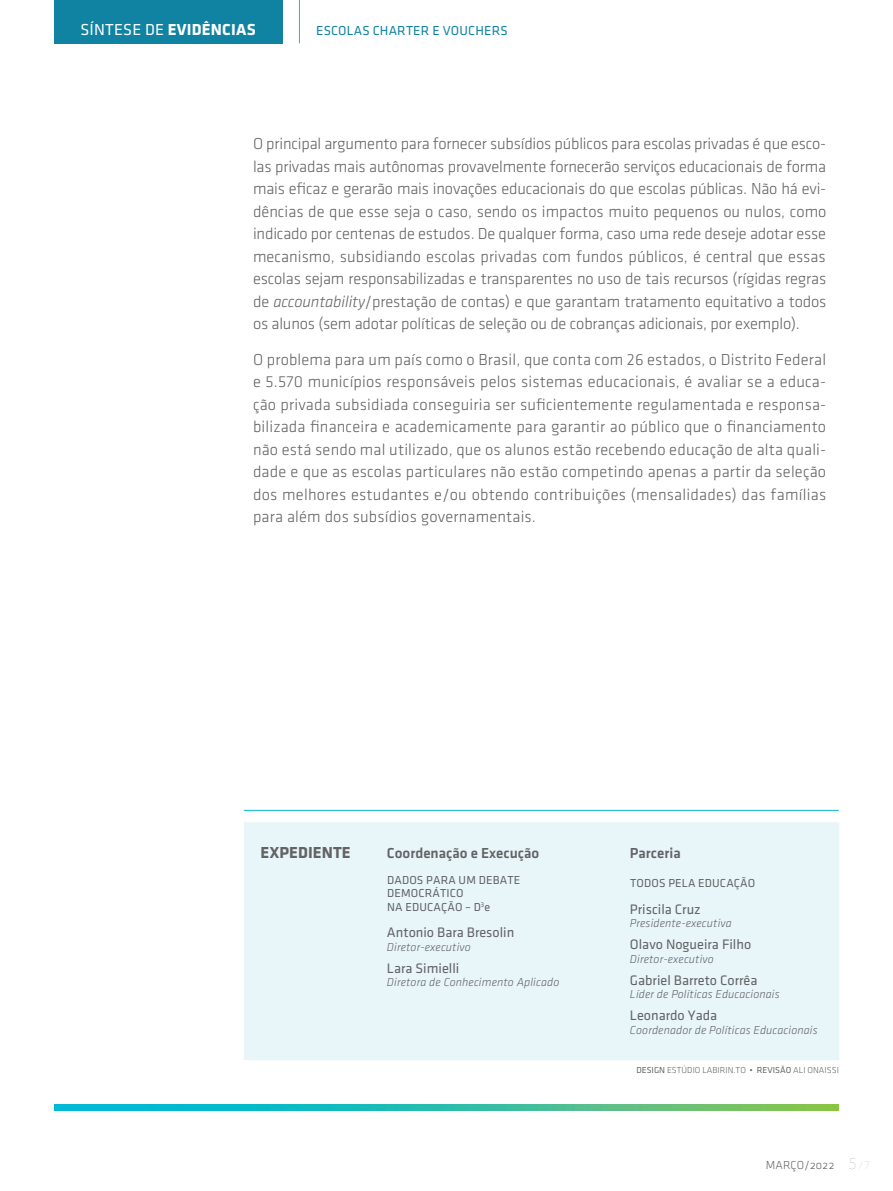
<style>
.page{position:relative;width:893px;height:1191px;background:#fff}
.page>*{position:absolute;margin:0;border:0;box-sizing:border-box;transform-origin:0 0}
.t1{font:300 16.5px/22.5px "Klavika";color:#636366;text-align:justify}
.t2{font:700 16.5px "Klavika";letter-spacing:.015em;color:#fff}
.t3{font:700 16.5px "Klavika";letter-spacing:.005em;color:#636366}
.t4{font:500 15px "Klavika";color:#636366}
.t5{font:14.25px "Klavika";color:#636366}
.t6{font:13.5px "Klavika Regular OSTF";letter-spacing:.015em;color:#0f83a1}
.t7{font:italic 300 12px "Klavika";letter-spacing:.01em;color:#636366}
.t8{font:12px/13.5px "Klavika";letter-spacing:.015em;color:#636366}
.t9{font:12px "Klavika Light OSTF";letter-spacing:.015em;color:#636366}
.t10{font:9px "Klavika Light OSTF";letter-spacing:.005em;color:#636366}
.s1{font-weight:400}
.s2{font-style:italic}
.s3{font-family:"Klavika"}
.s4{font-family:"Lato";font-weight:100;font-size:15px;color:#8a8c8f}
.s5{font-family:"Lato";font-weight:100;font-size:10.5px;color:#8a8c8f}
</style>
<div class="page">
<hr style="left:299px;top:0;width:1px;height:43px;background:#18bbd8">
<div style="left:54px;top:0;width:228px;height:43px;background:#0f83a1"></div>
<svg style="left:54px;top:1104px;width:785px;height:6px;background:#34bda1"></svg>
<div style="left:244px;top:822px;width:595px;height:238px;background:#e8f6f9"></div>
<hr style="left:244px;top:810px;width:595px;height:1px;background:#00b9d4">
<p class="t2" style="left:80px;top:21px;width:177px"><span class="s1">SÍNTESE DE</span> EVIDÊNCIAS</p>
<p class="t6" style="left:316px;top:24px;width:193px">ESCOLAS CHARTER E VOUCHERS</p>
<p class="t1" style="left:253px;top:133px;width:575px">O principal argumento para fornecer subsídios públicos para escolas privadas é que esco&shy;las privadas mais autônomas provavelmente fornecerão serviços educacionais de forma mais eficaz e gerarão mais inovações educacionais do que escolas públicas. Não há evi&shy;dências de que esse seja o caso, sendo os impactos muito pequenos ou nulos, como indicado por centenas de estudos. De qualquer forma, caso uma rede deseje adotar esse mecanismo, subsidiando escolas privadas com fundos públicos, é central que essas escolas sejam responsabilizadas e transparentes no uso de tais recursos (rígidas regras de <span class="s2">accountability</span>/prestação de contas) e que garantam tratamento equitativo a todos os alunos (sem adotar políticas de seleção ou de cobranças adicionais, por exemplo).</p>
<p class="t1" style="left:253px;top:348px;width:575px">O problema para um país como o Brasil, que conta com 26 estados, o Distrito Federal e 5.570 municípios responsáveis pelos sistemas educacionais, é avaliar se a educa&shy;ção privada subsidiada conseguiria ser suficientemente regulamentada e responsa&shy;bilizada financeira e academicamente para garantir ao público que o financiamento não está sendo mal utilizado, que os alunos estão recebendo educação de alta quali&shy;dade e que as escolas particulares não estão competindo apenas a partir da seleção dos melhores estudantes e/ou obtendo contribuições (mensalidades) das famílias para além dos subsídios governamentais.</p>
<p class="t3" style="left:261px;top:843px;width:92px">EXPEDIENTE</p>
<p class="t4" style="left:387px;top:844px;width:154px">Coordenação e Execução</p>
<p class="t8" style="left:387px;top:873px;width:135px">DADOS PARA UM DEBATE<br>DEMOCRÁTICO<br>NA EDUCAÇÃO – D<sup>3</sup>e</p>
<p class="t5" style="left:387px;top:925px;width:129px">Antonio Bara Bresolin</p>
<p class="t7" style="left:387px;top:940px;width:85px">Diretor-executivo</p>
<p class="t5" style="left:387px;top:960px;width:74px">Lara Simielli</p>
<p class="t7" style="left:387px;top:976px;width:174px">Diretora de Conhecimento Aplicado</p>
<p class="t4" style="left:630px;top:844px;width:52px">Parceria</p>
<p class="t8" style="left:630px;top:877px;width:127px">TODOS PELA EDUCAÇÃO</p>
<p class="t5" style="left:630px;top:901px;width:72px">Priscila Cruz</p>
<p class="t7" style="left:630px;top:917px;width:103px">Presidente-executiva</p>
<p class="t5" style="left:630px;top:937px;width:123px">Olavo Nogueira Filho</p>
<p class="t7" style="left:630px;top:952px;width:85px">Diretor-executivo</p>
<p class="t5" style="left:630px;top:972px;width:129px">Gabriel Barreto Corrêa</p>
<p class="t7" style="left:630px;top:988px;width:151px">Líder de Políticas Educacionais</p>
<p class="t5" style="left:630px;top:1008px;width:89px">Leonardo Yada</p>
<p class="t7" style="left:630px;top:1023px;width:189px">Coordenador de Políticas Educacionais</p>
<p class="t10" style="left:636px;top:1065px;width:204px"><span class="s3">DESIGN</span> ESTÚDIO LABIRIN.TO • <span class="s3">REVISÃO</span> ALI ONAISSI</p>
<p class="t9" style="left:766px;top:1158px;width:106px">MARÇO/2022 <span class="s4">5</span> <span class="s5">/7</span></p>
</div>
